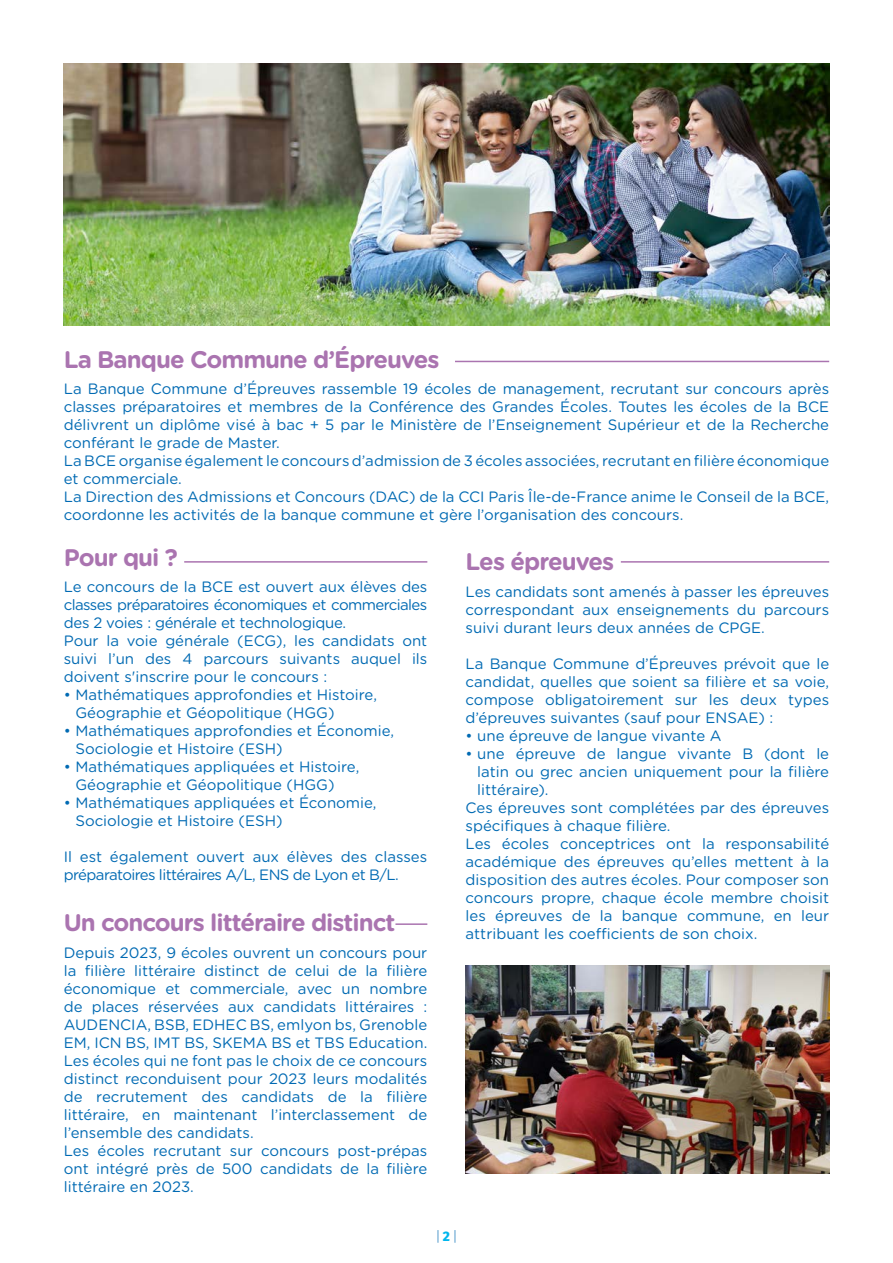
<style>
.page{position:relative;width:893px;height:1263px;background:#fff}
.page>*{position:absolute;margin:0;border:0;box-sizing:border-box;transform-origin:0 0}
.t1{font:700 24px "Gotham Rounded";letter-spacing:-.04em;color:#aa74b0}
.t2{font:15px/18px "Gotham Rounded";color:#006ab3}
.t3{font:15px/18px "Gotham Rounded";letter-spacing:-.025em;color:#006ab3}
.t4{font:300 13.65px "Gotham Rounded";color:#006ab3}
.s1{font-family:"Fira Sans";font-weight:800;color:#00b6ed}
</style>
<div class="page">
<img style="left:64px;top:64px;width:765px;height:261px">
<img style="left:466px;top:965px;width:363px;height:209px">
<hr style="left:455px;top:361px;width:374px;height:1px;background:#aa74b0">
<hr style="left:621px;top:561px;width:208px;height:2px;background:#aa74b0">
<hr style="left:184px;top:561px;width:243px;height:2px;background:#aa74b0">
<hr style="left:395px;top:923px;width:32px;height:2px;background:#aa74b0">
<h1 class="t1" style="left:64px;top:342px;width:377px">La Banque Commune d’Épreuves</h1>
<p class="t2" style="left:64px;top:379px;width:767px">La Banque Commune d’Épreuves rassemble 19 écoles de management, recrutant sur concours après classes préparatoires et membres de la Conférence des Grandes Écoles. Toutes les écoles de la BCE délivrent un diplôme visé à bac + 5 par le Ministère de l’Enseignement Supérieur et de la Recherche conférant le grade de Master.<br>La BCE organise également le concours d’admission de 3 écoles associées, recrutant en filière économique et commerciale.<br>La Direction des Admissions et Concours (DAC) de la CCI Paris Île-de-France anime le Conseil de la BCE, coordonne les activités de la banque commune et gère l’organisation des concours.</p>
<h1 class="t1" style="left:64px;top:539px;width:116px">Pour qui ?</h1>
<p class="t2" style="left:64px;top:577px;width:365px">Le concours de la BCE est ouvert aux élèves des classes préparatoires économiques et commerciales des 2 voies : générale et technologique.<br>Pour la voie générale (ECG), les candidats ont suivi l’un des 4 parcours suivants auquel ils doivent s'inscrire pour le concours :</p>
<p class="t2" style="left:75px;top:685px;width:303px;text-indent:-12px">• Mathématiques approfondies et Histoire,<br>Géographie et Géopolitique (HGG)</p>
<p class="t2" style="left:75px;top:721px;width:320px;text-indent:-12px">• Mathématiques approfondies et Économie,<br>Sociologie et Histoire (ESH)</p>
<p class="t2" style="left:75px;top:757px;width:285px;text-indent:-12px">• Mathématiques appliquées et Histoire,<br>Géographie et Géopolitique (HGG)</p>
<p class="t2" style="left:75px;top:793px;width:303px;text-indent:-12px">• Mathématiques appliquées et Économie,<br>Sociologie et Histoire (ESH)</p>
<p class="t3" style="left:64px;top:847px;width:365px">Il est également ouvert aux élèves des classes préparatoires littéraires A/L, ENS de Lyon et B/L.</p>
<h1 class="t1" style="left:64px;top:905px;width:333px">Un concours littéraire distinct</h1>
<p class="t2" style="left:64px;top:943px;width:365px">Depuis 2023, 9 écoles ouvrent un concours pour la filière littéraire distinct de celui de la filière économique et commerciale, avec un nombre de places réservées aux candidats littéraires :<br>AUDENCIA, BSB, EDHEC BS, emlyon bs, Grenoble EM, ICN BS, IMT BS, SKEMA BS et TBS Education.<br>Les écoles qui ne font pas le choix de ce concours distinct reconduisent pour 2023 leurs modalités de recrutement des candidats de la filière littéraire, en maintenant l’interclassement de l’ensemble des candidats.<br>Les écoles recrutant sur concours post-prépas ont intégré près de 500 candidats de la filière littéraire en 2023.</p>
<h1 class="t1" style="left:466px;top:544px;width:150px">Les épreuves</h1>
<p class="t2" style="left:466px;top:582px;width:365px;text-align:justify">Les candidats sont amenés à passer les épreuves correspondant aux enseignements du parcours suivi durant leurs deux années de CPGE.</p>
<p class="t2" style="left:466px;top:654px;width:365px;text-align:justify">La Banque Commune d’Épreuves prévoit que le candidat, quelles que soient sa filière et sa voie, compose obligatoirement sur les deux types d’épreuves suivantes (sauf pour ENSAE) :</p>
<p class="t2" style="left:466px;top:726px;width:257px">• une épreuve de langue vivante A</p>
<p class="t2" style="left:466px;top:744px;width:365px">• une épreuve de langue vivante B (dont le</p>
<p class="t2" style="left:477px;top:762px;width:353px">latin ou grec ancien uniquement pour la filière</p>
<p class="t2" style="left:477px;top:780px;width:73px">littéraire).</p>
<p class="t2" style="left:466px;top:798px;width:365px">Ces épreuves sont complétées par des épreuves</p>
<p class="t2" style="left:466px;top:816px;width:206px">spécifiques à chaque filière.</p>
<p class="t2" style="left:466px;top:834px;width:365px">Les écoles conceptrices ont la responsabilité</p>
<p class="t2" style="left:466px;top:852px;width:365px">académique des épreuves qu’elles mettent à la</p>
<p class="t2" style="left:466px;top:870px;width:365px">disposition des autres écoles. Pour composer son</p>
<p class="t2" style="left:466px;top:888px;width:365px">concours propre, chaque école membre choisit</p>
<p class="t2" style="left:466px;top:906px;width:365px">les épreuves de la banque commune, en leur</p>
<p class="t2" style="left:466px;top:924px;width:293px">attribuant les coefficients de son choix.</p>
<p class="t4" style="left:436px;top:1227px;width:22px">| <span class="s1">2</span> |</p>
</div>
